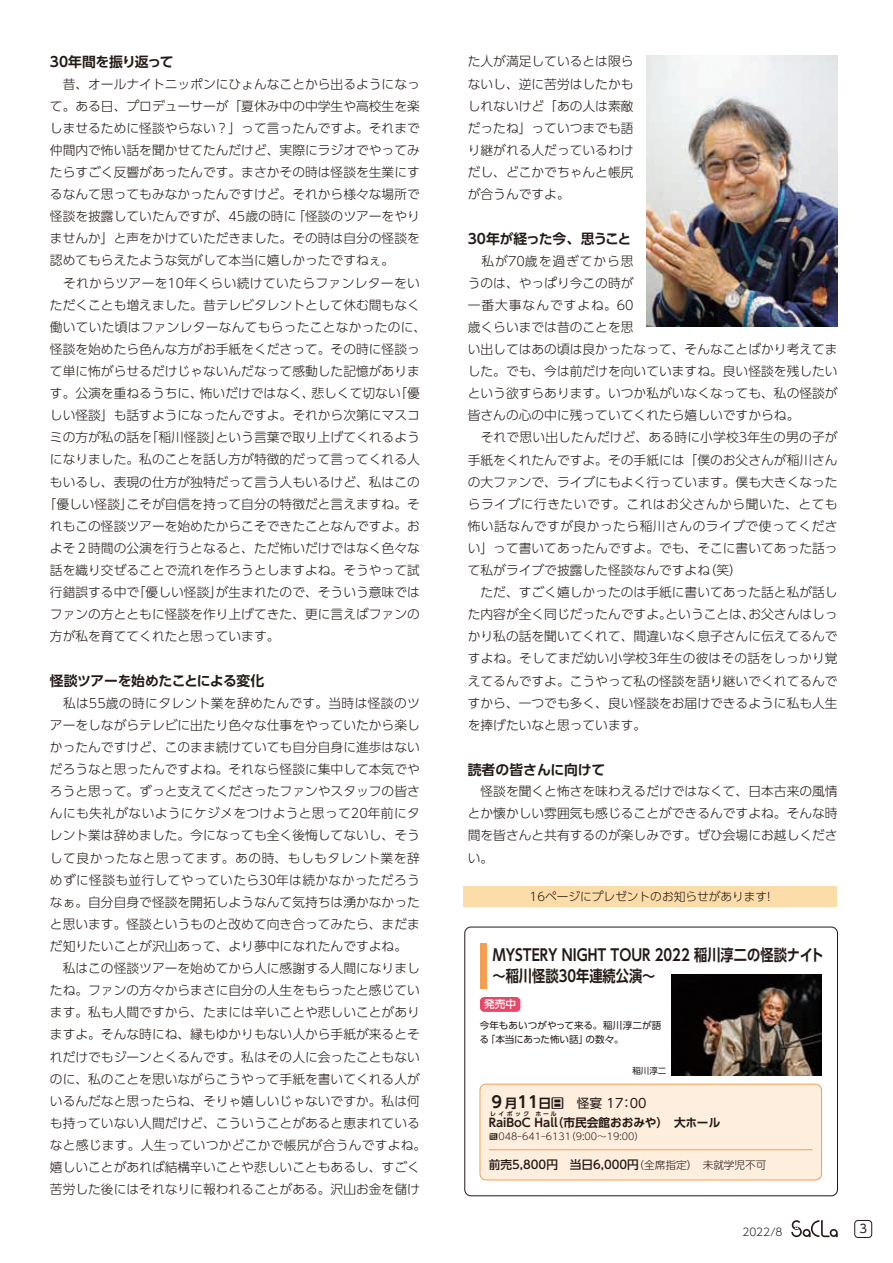
<style>
.page{position:relative;width:893px;height:1263px;background:#fff}
.page>*{position:absolute;margin:0;border:0;box-sizing:border-box;transform-origin:0 0}
.t1{font:700 15.9px/21.3px "UD Shin Go Pro De";color:#231916;scale:.83 1}
.t2{font:700 13.8px "UD Shin Go Pr 6 N De";letter-spacing:-.015em;color:#231916}
.t3{font:700 13.8px "UD Shin Go Pr 6 N De";letter-spacing:-.045em;color:#231916}
.t4{font:300 12.75px/22px "UD Shin Go Pr 6 N";color:#231916}
.t5{font:300 12.75px "UD Shin Go Pr 6 N";letter-spacing:.025em;color:#231916}
.t6{font:300 12.75px "UD Shin Go Pr 6 N";letter-spacing:.02em;color:#231916}
.t7{font:12.75px "UD Shin Go Pro";color:#231916}
.t8{font:500 11.7px "UD Shin Go Pro";color:#231916}
.t9{font:700 11.7px "UD Shin Go Pro De";color:#231916}
.t10{font:300 11.7px "UD Shin Go Pro";color:#231916}
.t11{font:11.7px "UD Shin Go Pro";color:#231916}
.t12{font:300 10.65px "UD Shin Go Pro";color:#231916}
.t13{font:500 10.65px "UD Shin Go Pro";color:#fff}
.t14{font:9.6px/13.8px "UD Shin Go Pro";color:#231916}
.t15{font:300 9.6px "UD Shin Go Pro";color:#231916}
.t16{font:8.55px "UD Shin Go Pro";color:#231916}
.t17{font:700 5.85px "UD Shin Go Pro De";letter-spacing:.435em;color:#231916}
.s1{font-family:"Saitama UD Shin Go SA L";font-weight:400}
.s2{font-family:"Saitama UD Shin Go SA DB";font-weight:400}
.s3{font-family:"UD Shin Go Pro De";font-weight:700;font-size:15.9px}
.s4{font-family:"UD Shin Go Pro De";font-weight:700}
.s5{font-weight:300;font-size:10.65px}
</style>
<div class="page">
<div style="left:463px;top:887px;width:374px;height:20px;background:#fcdda9"></div>
<img style="left:646px;top:55px;width:192px;height:272px">
<svg style="left:791px;top:1220px;width:47px;height:17px"></svg>
<div style="left:854px;top:1220px;width:18px;height:18px;border:1px solid #231916;border-radius:3px"></div>
<div style="left:465px;top:927px;width:373px;height:269px;border:1px solid #231916;border-radius:6px"></div>
<div style="left:480px;top:943px;width:6px;height:45px;background:#f49e4f"></div>
<div style="left:480px;top:1084px;width:341px;height:96px;background:#feeede;border-radius:6px"></div>
<hr style="left:489px;top:1149px;width:324px;height:1px;background:#f49e4f">
<div style="left:480px;top:1084px;width:342px;height:96px;border:1px solid #f49e4f;border-radius:6px"></div>
<img style="left:672px;top:974px;width:150px;height:101px">
<div style="left:480px;top:997px;width:40px;height:15px;background:#e84767;border-radius:4px"></div>
<p class="t2" style="left:50px;top:50px;width:125px">30年間を振り返って</p>
<p class="t4" style="left:50px;top:72px;width:371px">　昔、オールナイトニッポンにひょんなことから出るようになっ</p>
<p class="t4" style="left:50px;top:94px;width:371px">て。ある日、プロデューサーが「夏休み中の中学生や高校生を楽</p>
<p class="t4" style="left:50px;top:117px;width:371px">しませるために怪談やらない？」って言ったんですよ。それまで</p>
<p class="t4" style="left:50px;top:139px;width:371px">仲間内で怖い話を聞かせてたんだけど、実際にラジオでやってみ</p>
<p class="t4" style="left:50px;top:161px;width:371px">たらすごく反響があったんです。ま<span class="s1">さ</span>かその時は怪談を生業にす</p>
<p class="t4" style="left:50px;top:183px;width:371px">るなんて思ってもみなかったんですけど。それから様々な場所で</p>
<p class="t4" style="left:50px;top:205px;width:371px">怪談を披露していたんですが、45歳の時に「怪談のツアーをやり</p>
<p class="t4" style="left:50px;top:227px;width:371px">ませんか」と声をかけていただきました。その時は自分の怪談を</p>
<p class="t4" style="left:50px;top:249px;width:346px">認めてもらえたような気がして本当に嬉しかったですねぇ。</p>
<p class="t5" style="left:50px;top:272px;width:371px">　それからツアーを10年くらい続けていたらファンレターをい</p>
<p class="t4" style="left:50px;top:293px;width:371px">ただくことも増えました。昔テレビタレントとして休む間もなく</p>
<p class="t6" style="left:50px;top:317px;width:378px">働いていた頃はファンレターなんてもらったことなかったのに、</p>
<p class="t4" style="left:50px;top:338px;width:371px">怪談を始めたら色んな方がお手紙をくだ<span class="s1">さ</span>って。その時に怪談っ</p>
<p class="t4" style="left:50px;top:360px;width:371px">て単に怖がらせるだけじゃないんだなって感動した記憶がありま</p>
<p class="t4" style="left:50px;top:382px;width:371px">す。公演を重ねるうちに、怖いだけではなく、悲しくて切ない「優</p>
<p class="t4" style="left:50px;top:404px;width:371px">しい怪談」も話すようになったんですよ。それから次第にマスコ</p>
<p class="t4" style="left:50px;top:426px;width:371px">ミの方が私の話を「稲川怪談」という言葉で取り上げてくれるよう</p>
<p class="t4" style="left:50px;top:448px;width:371px">になりました。私のことを話し方が特徴的だって言ってくれる人</p>
<p class="t4" style="left:50px;top:470px;width:371px">もいるし、表現の仕方が独特だって言う人もいるけど、私はこの</p>
<p class="t4" style="left:44px;top:492px;width:378px">「優しい怪談」こそが自信を持って自分の特徴だと言えますね。そ</p>
<p class="t4" style="left:50px;top:514px;width:371px">れもこの怪談ツアーを始めたからこそできたことなんですよ。お</p>
<p class="t4" style="left:50px;top:537px;width:371px">よそ２時間の公演を行うとなると、ただ怖いだけではなく色々な</p>
<p class="t4" style="left:50px;top:559px;width:371px">話を織り交ぜることで流れを作ろうとしますよね。そうやって試</p>
<p class="t4" style="left:50px;top:581px;width:371px">行錯誤する中で「優しい怪談」が生まれたので、そういう意味では</p>
<p class="t4" style="left:50px;top:603px;width:371px">ファンの方とともに怪談を作り上げてきた、更に言えばファンの</p>
<p class="t4" style="left:50px;top:625px;width:231px">方が私を育ててくれたと思っています。</p>
<p class="t2" style="left:50px;top:670px;width:216px">怪談ツアーを始めたことによる変化</p>
<p class="t4" style="left:50px;top:691px;width:378px">　私は55歳の時にタレント業を辞めたんです。当時は怪談のツアーをしながらテレビに出たり色々な仕事をやっていたから楽しかったんですけど、このまま続けていても自分自身に進歩はないだろうなと思ったんですよね。それなら怪談に集中して本気でやろうと思って。ずっと支えてくだ<span class="s1">さ</span>ったファンやスタッフの皆<span class="s1">さ</span>んにも失礼がないようにケジメをつけようと思って20年前にタレント業は辞めました。今になっても全く後悔してないし、そうして良かったなと思ってます。あの時、もしもタレント業を辞めずに怪談も並行してやっていたら30年は続かなかっただろうなぁ。自分自身で怪談を開拓しようなんて気持ちは湧かなかったと思います。怪談というものと改めて向き合ってみたら、まだまだ知りたいことが沢山あって、より夢中になれたんですよね。<br>　私はこの怪談ツアーを始めてから人に感謝する人間になりましたね。ファンの方々からま<span class="s1">さ</span>に自分の人生をもらったと感じています。私も人間ですから、たまには辛いことや悲しいことがありますよ。そんな時にね、縁もゆかりもない人から手紙が来るとそれだけでもジーンとくるんです。私はその人に会ったこともないのに、私のことを思いながらこうやって手紙を書いてくれる人がいるんだなと思ったらね、そりゃ嬉しいじゃないですか。私は何も持っていない人間だけど、こういうことがあると恵まれているなと感じます。人生っていつかどこかで帳尻が合うんですよね。嬉しいことがあれば結構辛いことや悲しいこともあるし、すごく苦労した後にはそれなりに報われることがある。沢山お金を儲け</p>
<p class="t4" style="left:468px;top:50px;width:167px;text-align:justify">た人が満足しているとは限らないし、逆に苦労はしたかもしれないけど「あの人は素敵だったね」っていつまでも語り継がれる人だっているわけだし、どこかでちゃんと帳尻が合うんですよ。</p>
<p class="t3" style="left:468px;top:227px;width:165px">30年が経った今、思うこと</p>
<p class="t4" style="left:468px;top:249px;width:371px">　私が70歳を過ぎてから思<br>うのは、やっぱり今この時が<br>一番大事なんですよね。60<br>歳くらいまでは昔のことを思<br>い出してはあの頃は良かったなって、そんなことばかり考えてました。でも、今は前だけを向いていますね。良い怪談を残したいという欲すらあります。いつか私がいなくなっても、私の怪談が皆<span class="s1">さ</span>んの心の中に残っていてくれたら嬉しいですからね。<br>　それで思い出したんだけど、ある時に小学校3年生の男の子が手紙をくれたんですよ。その手紙には「僕のお父<span class="s1">さ</span>んが稲川<span class="s1">さ</span>んの大ファンで、ライブにもよく行っています。僕も大きくなったらライブに行きたいです。これはお父<span class="s1">さ</span>んから聞いた、とても怖い話なんですが良かったら稲川<span class="s1">さ</span>んのライブで使ってくだ<span class="s1">さ</span>い」って書いてあったんですよ。でも、そこに書いてあった話って私がライブで披露した怪談なんですよね（笑）<br>　ただ、すごく嬉しかったのは手紙に書いてあった話と私が話した内容が全く同じだったんですよ。ということは、お父<span class="s1">さ</span>んはしっかり私の話を聞いてくれて、間違いなく息子<span class="s1">さ</span>んに伝えてるんですよね。そしてまだ幼い小学校3年生の彼はその話をしっかり覚えてるんですよ。こうやって私の怪談を語り継いでくれてるんですから、一つでも多く、良い怪談をお届けできるように私も人生を捧げたいなと思っています。</p>
<p class="t2" style="left:468px;top:758px;width:139px">読者の皆<span class="s2">さ</span>んに向けて</p>
<p class="t4" style="left:468px;top:780px;width:371px;text-align:justify">　怪談を聞くと怖<span class="s1">さ</span>を味わえるだけではなくて、日本古来の風情とか懐かしい雰囲気も感じることができるんですよね。そんな時間を皆<span class="s1">さ</span>んと共有するのが楽しみです。ぜひ会場にお越しくだ<span class="s1">さ</span>い。</p>
<p class="t10" style="left:530px;top:887px;width:242px">16ページにプレゼントのお知らせがあります!</p>
<p class="t1" style="left:493px;top:944px;width:400px">MYSTERY NIGHT TOUR 2022 稲川淳二の怪談ナイト〜稲川怪談30年連続公演〜</p>
<p class="t14" style="left:479px;top:1018px;width:184px">今年もあいつがやって来る。稲川淳二が語る「本当にあった怖い話」の数々。</p>
<p class="t13" style="left:484px;top:996px;width:33px">発売中</p>
<p class="t16" style="left:632px;top:1064px;width:36px">稲川淳二</p>
<p class="t7" style="left:489px;top:1093px;width:159px"><span class="s3">９</span><span class="s4">月</span><span class="s3">11</span><span class="s4">日日</span>　怪宴 17：00</p>
<p class="t9" style="left:489px;top:1113px;width:233px">RaiBoC Hall（市民会館おおみや）　大ホール</p>
<p class="t17" style="left:490px;top:1109px;width:41px">レイボック</p>
<p class="t17" style="left:536px;top:1109px;width:23px">ホール</p>
<p class="t15" style="left:489px;top:1129px;width:157px">✓048-641-6131（9:00〜19:00）</p>
<p class="t8" style="left:489px;top:1154px;width:279px">前売5,800円　当日6,000円<span class="s5">（全席指定）　未就学児不可</span></p>
<p class="t12" style="left:742px;top:1223px;width:41px">2022/8</p>
<p class="t11" style="left:859px;top:1219px;width:9px">3</p>
</div>
